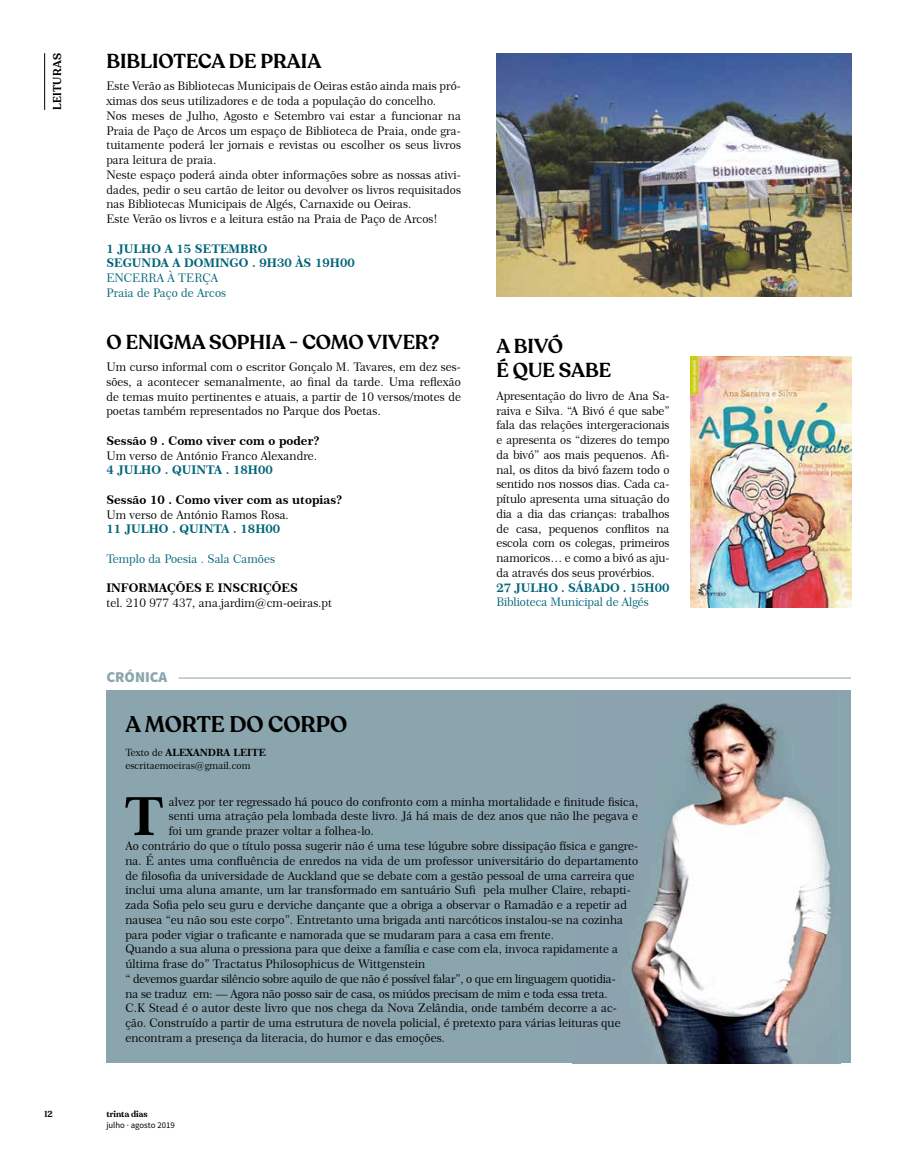
<style>
.page{position:relative;width:922px;height:1170px;background:#fff}
.page>*{position:absolute;margin:0;border:0;box-sizing:border-box;transform-origin:0 0}
.t1{font:53px "Century 751 BT Bold B";color:#000}
.t2{font:600 22.5px "Recoleta";color:#000}
.t3{font:600 20px/24px "Recoleta";color:#000}
.t4{font:900 15px "Source Sans Pro";color:#8ba5ae}
.t5{font:11.88px/14.8px "Century 751 BT Roman B";color:#000;text-align:justify}
.t6{font:11.88px "Century 751 BT Roman B";letter-spacing:-.02em;color:#000}
.t7{font:11.88px/14.8px "Century 751 BT Bold B";color:#00657a}
.t8{font:11.88px/14.8px "Century 751 BT Roman B";color:#00657a}
.t9{font:11.88px "Century 751 BT Bold B";color:#000}
.t10{font:600 11.25px "Recoleta";letter-spacing:.025em;color:#000}
.t11{font:10px "Century 751 BT Roman B";color:#000}
.t12{font:10px "Century 751 BT Bold B";color:#000}
.t13{font:8.75px "Source Sans Pro";color:#000}
.t14{font:600 8.75px "Recoleta";color:#000}
.s1{font-family:"Century 751 BT Roman B"}
</style>
<div class="page">
<hr style="left:44px;top:53px;width:1px;height:57px;background:#000">
<div style="left:106px;top:690px;width:744px;height:372px;background:#8ba5ae"></div>
<hr style="left:179px;top:677px;width:671px;height:1px;background:#8ba5ae">
<img style="left:629px;top:700px;width:203px;height:362px">
<img style="left:496px;top:53px;width:354px;height:243px">
<img style="left:690px;top:356px;width:160px;height:251px">
<p class="t10" style="left:50px;top:110px;width:58px;rotate:-90deg">LEITURAS</p>
<h3 class="t3" style="left:106px;top:49px;width:216px">BIBLIOTECA DE PRAIA</h3>
<p class="t5" style="left:106px;top:79px;width:356px;text-align:left">Este Verão as Bibliotecas Municipais de Oeiras estão ainda mais pró&shy;ximas dos seus utilizadores e de toda a população do concelho.<br>Nos meses de Julho, Agosto e Setembro vai estar a funcionar na Praia de Paço de Arcos um espaço de Biblioteca de Praia, onde gra&shy;tuitamente poderá ler jornais e revistas ou escolher os seus livros para leitura de praia.<br>Neste espaço poderá ainda obter informações sobre as nossas ativi&shy;dades, pedir o seu cartão de leitor ou devolver os livros requisitados nas Bibliotecas Municipais de Algés, Carnaxide ou Oeiras.<br>Este Verão os livros e a leitura estão na Praia de Paço de Arcos!</p>
<p class="t7" style="left:106px;top:241px;width:250px">1 JULHO A 15 SETEMBRO<br>SEGUNDA A DOMINGO . 9H30 ÀS 19H00</p>
<p class="t8" style="left:106px;top:270px;width:121px">ENCERRA À TERÇA<br>Praia de Paço de Arcos</p>
<h3 class="t3" style="left:106px;top:330px;width:334px">O ENIGMA SOPHIA - COMO VIVER?</h3>
<p class="t5" style="left:106px;top:359px;width:356px">Um curso informal com o escritor Gonçalo M. Tavares, em dez ses&shy;sões, a acontecer semanalmente, ao final da tarde. Uma reflexão de temas muito pertinentes e atuais, a partir de 10 versos/motes de poetas também representados no Parque dos Poetas.</p>
<p class="t9" style="left:106px;top:433px;width:215px">Sessão 9 . Como viver com o poder?</p>
<p class="t5" style="left:106px;top:448px;width:212px">Um verso de António Franco Alexandre.</p>
<p class="t7" style="left:106px;top:462px;width:168px">4 JULHO . QUINTA . 18H00</p>
<p class="t9" style="left:106px;top:492px;width:237px">Sessão 10 . Como viver com as utopias?</p>
<p class="t5" style="left:106px;top:507px;width:184px">Um verso de António Ramos Rosa.</p>
<p class="t7" style="left:106px;top:521px;width:175px">11 JULHO . QUINTA . 18H00</p>
<p class="t8" style="left:106px;top:551px;width:170px">Templo da Poesia . Sala Camões</p>
<p class="t9" style="left:106px;top:581px;width:193px">INFORMAÇÕES E INSCRIÇÕES</p>
<p class="t5" style="left:106px;top:595px;width:227px">tel. 210 977 437, ana.jardim@cm-oeiras.pt</p>
<h3 class="t3" style="left:496px;top:335px;width:116px">A BIVÓ<br>É QUE SABE</h3>
<p class="t5" style="left:496px;top:388px;width:175px">Apresentação do livro de Ana Sa&shy;raiva e Silva. “A Bivó é que sabe” fala das relações intergeracionais e apresenta os “dizeres do tempo da bivó” aos mais pequenos. Afi&shy;nal, os ditos da bivó fazem todo o sentido nos nossos dias. Cada ca&shy;pítulo apresenta uma situação do dia a dia das crianças: trabalhos de casa, pequenos conflitos na escola com os colegas, primeiros namoricos… e como a bivó as aju&shy;da através dos seus provérbios.</p>
<p class="t7" style="left:496px;top:580px;width:174px">27 JULHO . SÁBADO . 15H00</p>
<p class="t8" style="left:496px;top:594px;width:154px">Biblioteca Municipal de Algés</p>
<p class="t4" style="left:106px;top:667px;width:62px">CRÓNICA</p>
<h2 class="t2" style="left:125px;top:709px;width:223px">A MORTE DO CORPO</h2>
<p class="t12" style="left:125px;top:745px;width:142px"><span class="s1">Texto de</span> ALEXANDRA LEITE</p>
<p class="t11" style="left:125px;top:759px;width:127px">escritaemoeiras@gmail.com</p>
<h1 class="t1" style="left:125px;top:783px;width:40px">T</h1>
<p class="t5" style="left:169px;top:794px;width:471px">alvez por ter regressado há pouco do confronto com a minha mortalidade e finitude fisica,</p>
<p class="t5" style="left:169px;top:808px;width:471px">senti uma atração pela lombada deste livro. Já há mais de dez anos que não lhe pegava e</p>
<p class="t5" style="left:169px;top:823px;width:206px">foi um grande prazer voltar a folhea-lo.</p>
<p class="t5" style="left:125px;top:838px;width:514px">Ao contrário do que o título possa sugerir não é uma tese lúgubre sobre dissipação física e gangre-</p>
<p class="t5" style="left:125px;top:853px;width:514px">na. É antes uma confluência de enredos na vida de um professor universitário do departamento</p>
<p class="t5" style="left:125px;top:867px;width:510px">de filosofia da universidade de Auckland que se debate com a gestão pessoal de uma carreira que</p>
<p class="t5" style="left:125px;top:882px;width:506px">inclui uma aluna amante, um lar transformado em santuário Sufi pela mulher Claire, rebapti-</p>
<p class="t5" style="left:125px;top:897px;width:503px">zada Sofia pelo seu guru e derviche dançante que a obriga a observar o Ramadão e a repetir ad</p>
<p class="t5" style="left:125px;top:912px;width:499px">nausea “eu não sou este corpo”. Entretanto uma brigada anti narcóticos instalou-se na cozinha</p>
<p class="t5" style="left:125px;top:926px;width:430px">para poder vigiar o traficante e namorada que se mudaram para a casa em frente.</p>
<p class="t5" style="left:125px;top:941px;width:494px">Quando a sua aluna o pressiona para que deixe a família e case com ela, invoca rapidamente a</p>
<p class="t5" style="left:125px;top:956px;width:301px">última frase do” Tractatus Philosophicus de Wittgenstein</p>
<p class="t6" style="left:125px;top:971px;width:492px">“ devemos guardar silêncio sobre aquilo de que não é possível falar”, o que em linguagem quotidia-</p>
<p class="t6" style="left:125px;top:986px;width:483px">na se traduz em: — Agora não posso sair de casa, os miúdos precisam de mim e toda essa treta.</p>
<p class="t5" style="left:125px;top:1000px;width:493px">C.K Stead é o autor deste livro que nos chega da Nova Zelândia, onde também decorre a ac-</p>
<p class="t5" style="left:125px;top:1015px;width:497px">ção. Construído a partir de uma estrutura de novela policial, é pretexto para várias leituras que</p>
<p class="t5" style="left:125px;top:1030px;width:321px">encontram a presença da literacia, do humor e das emoções.</p>
<p class="t14" style="left:44px;top:1108px;width:10px">12</p>
<p class="t14" style="left:106px;top:1108px;width:43px">trinta dias</p>
<p class="t13" style="left:106px;top:1119px;width:70px">julho · agosto 2019</p>
</div>
